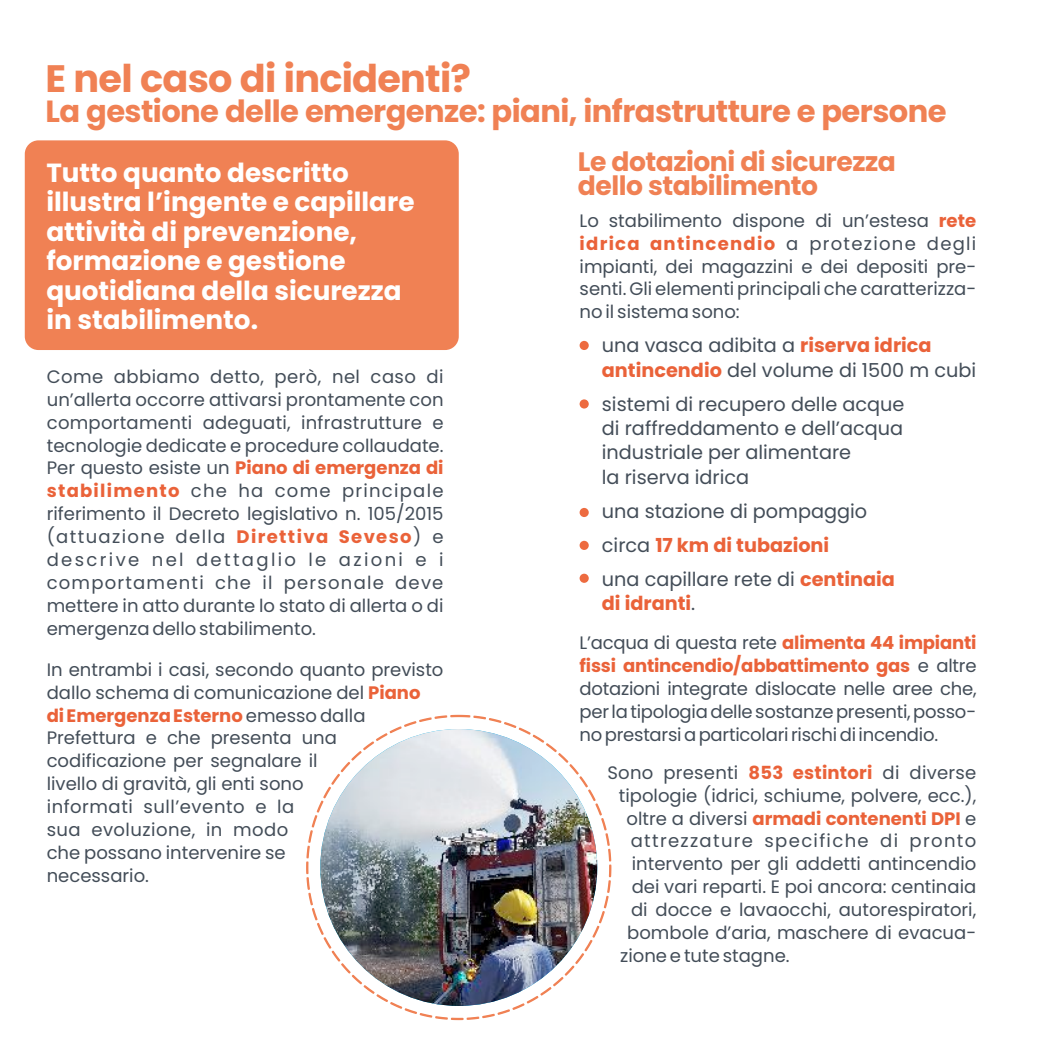
<style>
.page{position:relative;width:1042px;height:1042px;background:#fff}
.page>*{position:absolute;margin:0;border:0;box-sizing:border-box;transform-origin:0 0}
.t1{font:700 38.15px "Poppins";letter-spacing:-.02em;color:#f08154}
.t2{font:700 30.62px "Poppins";letter-spacing:-.02em;color:#f08154}
.t3{font:700 26.6px/24.3px "Poppins";letter-spacing:-.02em;color:#f08154}
.t4{font:700 26.25px/29.6px "Poppins";color:#fff}
.t5{font:19.25px/24.5px "Poppins";color:#434d58}
.t6{font:700 19.25px "Poppins";color:#ea6239}
.t7{font:18.03px/22.9px "Poppins";color:#434d58;text-align:justify}
.t8{font:700 18.03px "Poppins";color:#ea6239}
.t9{font:18.03px "Poppins";letter-spacing:.075em;color:#434d58}
.s1{font-weight:700;color:#ea6239}
.s2{font-weight:400;color:#434d58}
</style>
<div class="page">
<img style="left:306px;top:714px;width:306px;height:307px">
<div style="left:579px;top:341px;width:10px;height:9px;background:#ed6b40;border-radius:50%"></div>
<div style="left:579px;top:399px;width:10px;height:9px;background:#ed6b40;border-radius:50%"></div>
<div style="left:579px;top:541px;width:10px;height:9px;background:#ed6b40;border-radius:50%"></div>
<div style="left:579px;top:574px;width:10px;height:9px;background:#ed6b40;border-radius:50%"></div>
<div style="left:579px;top:508px;width:10px;height:9px;background:#ed6b40;border-radius:50%"></div>
<div style="left:25px;top:140px;width:434px;height:210px;background:#f08154;border-radius:14px"></div>
<h1 class="t1" style="left:46px;top:52px;width:427px">E nel caso di incidenti?</h1>
<h2 class="t2" style="left:46px;top:90px;width:902px">La gestione delle emergenze꞉ piani, infrastrutture e persone</h2>
<h3 class="t3" style="left:578px;top:150px;width:319px">Le dotazioni di sicurezza dello stabilimento</h3>
<h3 class="t4" style="left:46px;top:158px;width:370px">Tutto quanto descritto illustra l’ingente e capillare attività di prevenzione, formazione e gestione quotidiana della sicurezza in stabilimento.</h3>
<p class="t7" style="left:579px;top:209px;width:398px">Lo stabilimento dispone di un’estesa <span class="s1">rete idrica antincendio</span> a protezione degli impianti, dei magazzini e dei depositi pre‑ senti. Gli elementi principali che caratterizza‑ no il sistema sono꞉</p>
<p class="t5" style="left:602px;top:333px;width:376px">una vasca adibita a <span class="s1">riserva idrica antincendio</span> del volume di 1500 m cubi</p>
<p class="t5" style="left:602px;top:392px;width:304px">sistemi di recupero delle acque di raffreddamento e dell’acqua industriale per alimentare<br>la riserva idrica</p>
<p class="t5" style="left:602px;top:494px;width:294px;line-height:33.9px">una stazione di pompaggio circa <span class="s1">17 km di tubazioni<br></span>una capillare rete di <span class="s1">centinaia</span></p>
<p class="t6" style="left:602px;top:590px;width:95px">di idranti<span class="s2">.</span></p>
<p class="t7" style="left:579px;top:631px;width:398px">L’acqua di questa rete <span class="s1">alimenta 44 impianti fissi antincendio/abbattimento gas</span> e altre dotazioni integrate dislocate nelle aree che, perlatipologiadellesostanzepresenti,posso‑ noprestarsiaparticolaririschidi incendio.</p>
<p class="t7" style="left:607px;top:761px;width:370px">Sono presenti <span class="s1">853 estintori</span> di diverse</p>
<p class="t7" style="left:619px;top:784px;width:359px">tipologie (idrici, schiume, polvere, ecc.),</p>
<p class="t8" style="left:626px;top:805px;width:351px"><span class="s2">oltre a diversi</span> armadi contenenti DPI <span class="s2">e</span></p>
<p class="t9" style="left:631px;top:828px;width:347px">attrezzature specifiche di pronto</p>
<p class="t7" style="left:632px;top:852px;width:346px">intervento per gli addetti antincendio</p>
<p class="t7" style="left:632px;top:875px;width:346px">dei vari reparti. E poi ancora꞉ centinaia</p>
<p class="t7" style="left:631px;top:898px;width:347px">di docce e lavaocchi, autorespiratori,</p>
<p class="t7" style="left:627px;top:921px;width:350px">bombole d’aria, maschere di evacua‑</p>
<p class="t7" style="left:620px;top:944px;width:171px">zione e tute stagne.</p>
<p class="t7" style="left:47px;top:365px;width:398px">Come abbiamo detto, però, nel caso di un’allerta occorre attivarsi prontamente con comportamenti adeguati, infrastrutture e tecnologie dedicate e procedure collaudate.<br>Per questo esiste un <span class="s1">Piano di emergenza di stabilimento</span> che ha come principale riferimento il Decreto legislativo n. 105/2015 (attuazione della <span class="s1">Direttiva Seveso</span>) e descrive nel dettaglio le azioni e i comportamenti che il personale deve mettere in atto durante lo stato di allerta o di emergenza dello stabilimento.</p>
<p class="t7" style="left:47px;top:658px;width:398px;text-align:left">In entrambi i casi, secondo quanto previsto dallo schema di comunicazione del <span class="s1">Piano<br>di Emergenza Esterno</span> emesso dalla<br>Prefettura e che presenta una codificazione per segnalare il<br>livello di gravità, gli enti sono<br>informati sull’evento e la<br>sua evoluzione, in modo<br>che possano intervenire se<br>necessario.</p>
</div>
